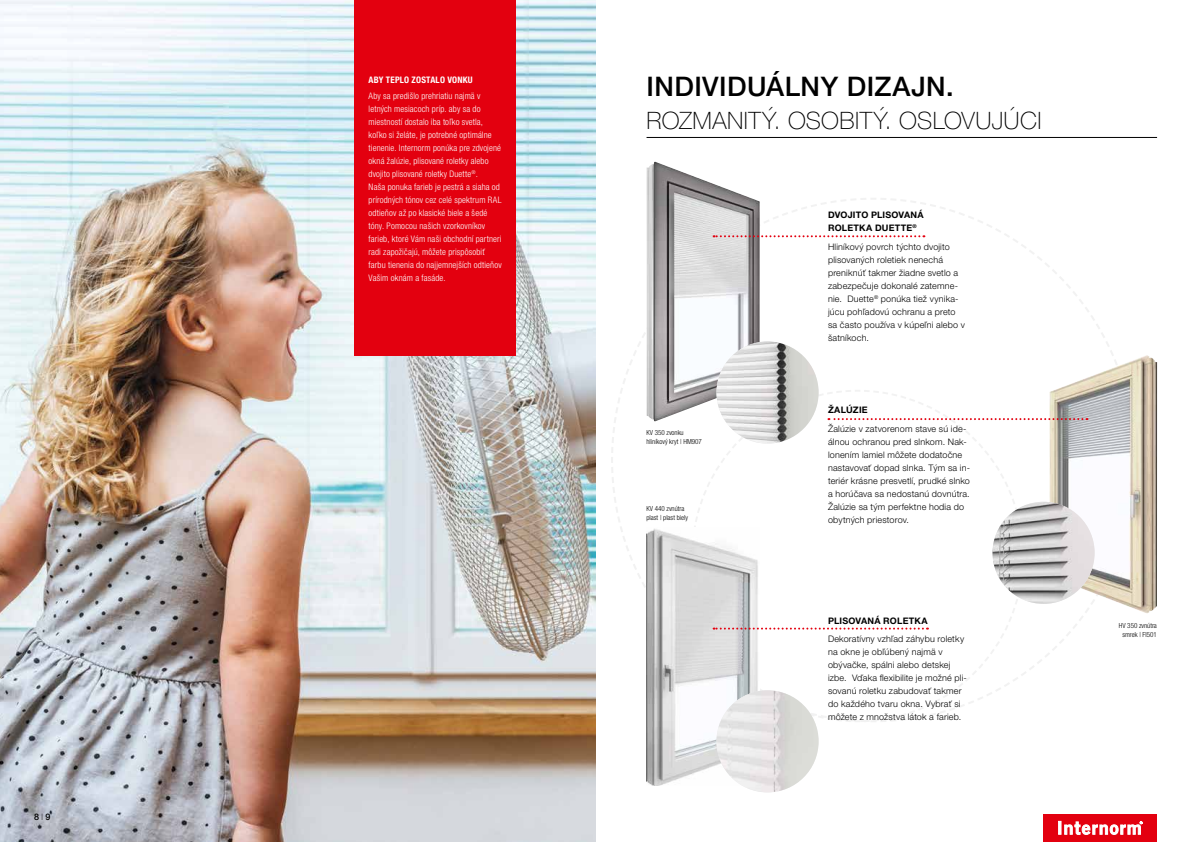
<style>
.page{position:relative;width:1191px;height:842px;background:#fff}
.page>*{position:absolute;margin:0;border:0;box-sizing:border-box;transform-origin:0 0}
.t1{font:500 27px "Helvetica Neue LT Pro";letter-spacing:.015em;color:#000}
.t2{font:100 24px "Helvetica Neue LT Pro";letter-spacing:.015em;color:#000}
.t3{font:300 9px/13px "Helvetica Neue LT Pro";letter-spacing:.02em;color:#000}
.t4{font:300 condensed 9px/13px "Helvetica Neue LT Pro";letter-spacing:.015em;color:#fff}
.t5{font:700 9px/13px "Helvetica Neue LT Pro";letter-spacing:.025em;color:#000}
.t6{font:700 condensed 9px "Helvetica Neue LT Pro";letter-spacing:.02em;color:#fff}
.t7{font:500 9px "Helvetica Neue LT Pro";color:#000}
.t8{font:300 condensed 7px/9px "Helvetica Neue LT Pro";color:#000}
.s1{font-weight:100}
</style>
<div class="page">
<div style="left:1043px;top:814px;width:114px;height:28px;background:#e3000f"></div>
<svg style="left:1058px;top:821px;width:84px;height:14px"></svg>
<img style="left:0;top:0;width:595px;height:842px">
<img style="left:1050px;top:355px;width:107px;height:258px">
<svg style="left:694px;top:389px;width:393px;height:138px"></svg>
<div style="left:354px;top:0;width:162px;height:355px;background:#e3000f"></div>
<hr style="left:646px;top:137px;width:511px;height:1px;background:#000">
<img style="left:646px;top:162px;width:113px;height:259px">
<img style="left:992px;top:502px;width:102px;height:102px;border-radius:51px">
<img style="left:646px;top:528px;width:107px;height:258px">
<img style="left:716px;top:690px;width:102px;height:102px;border-radius:51px">
<img style="left:716px;top:341px;width:102px;height:102px;border-radius:51px">
<svg style="left:713px;top:235px;width:211px;height:2px"></svg>
<svg style="left:690px;top:559px;width:334px;height:164px"></svg>
<p class="t7" style="left:34px;top:811px;width:18px">8 <span class="s1">I</span> 9</p>
<p class="t6" style="left:369px;top:74px;width:106px">ABY TEPLO ZOSTALO VONKU</p>
<p class="t4" style="left:369px;top:89px;width:135px">Aby sa predišlo prehriatiu najmä v letných mesiacoch príp. aby sa do miestností dostalo iba toľko svetla, koľko si želáte, je potrebné optimálne tienenie. Internorm ponúka pre zdvojené okná žalúzie, plisované roletky alebo dvojito plisované roletky Duette<sup>®</sup>.<br>Naša ponuka farieb je pestrá a siaha od prírodných tónov cez celé spektrum RAL odtieňov až po klasické biele a šedé tóny. Pomocou našich vzorkovníkov farieb, ktoré Vám naši obchodní partneri radi zapožičajú, môžete prispôsobiť farbu tienenia do najjemnejších odtieňov Vašim oknám a fasáde.</p>
<h1 class="t1" style="left:646px;top:70px;width:309px">INDIVIDUÁLNY DIZAJN.</h1>
<h2 class="t2" style="left:646px;top:106px;width:396px">ROZMANITÝ. OSOBITÝ. OSLOVUJÚCI</h2>
<p class="t8" style="left:646px;top:427px;width:57px">KV 350 zvonku hliníkový kryt | HM907</p>
<p class="t8" style="left:646px;top:504px;width:43px">KV 440 zvnútra plast | plast biely</p>
<p class="t5" style="left:828px;top:208px;width:97px">DVOJITO PLISOVANÁ<br>ROLETKA DUETTE<sup>®</sup></p>
<p class="t3" style="left:828px;top:240px;width:138px">Hliníkový povrch týchto dvojito plisovaných roletiek nenechá preniknúť takmer žiadne svetlo a zabezpečuje dokonalé zatemne&shy;nie. Duette<sup>®</sup> ponúka tiež vynika&shy;júcu pohľadovú ochranu a preto sa často používa v kúpeľni alebo v šatníkoch.</p>
<p class="t5" style="left:828px;top:403px;width:41px">ŽALÚZIE</p>
<p class="t3" style="left:828px;top:422px;width:143px">Žalúzie v zatvorenom stave sú ide&shy;álnou ochranou pred slnkom. Nak&shy;lonením lamiel môžete dodatočne nastavovať dopad slnka. Tým sa in&shy;teriér krásne presvetlí, prudké slnko a horúčava sa nedostanú dovnútra.<br>Žalúzie sa tým perfektne hodia do obytných priestorov.</p>
<p class="t5" style="left:828px;top:614px;width:101px">PLISOVANÁ ROLETKA</p>
<p class="t3" style="left:828px;top:632px;width:140px">Dekoratívny vzhľad záhybu roletky na okne je obľúbený najmä v obývačke, spálni alebo detskej izbe. Vďaka flexibilite je možné pli&shy;sovanú roletku zabudovať takmer do každého tvaru okna. Vybrať si môžete z množstva látok a farieb.</p>
<p class="t8" style="left:1118px;top:621px;width:40px;text-align:center">HV 350 zvnútra smrek | FI501</p>
</div>
